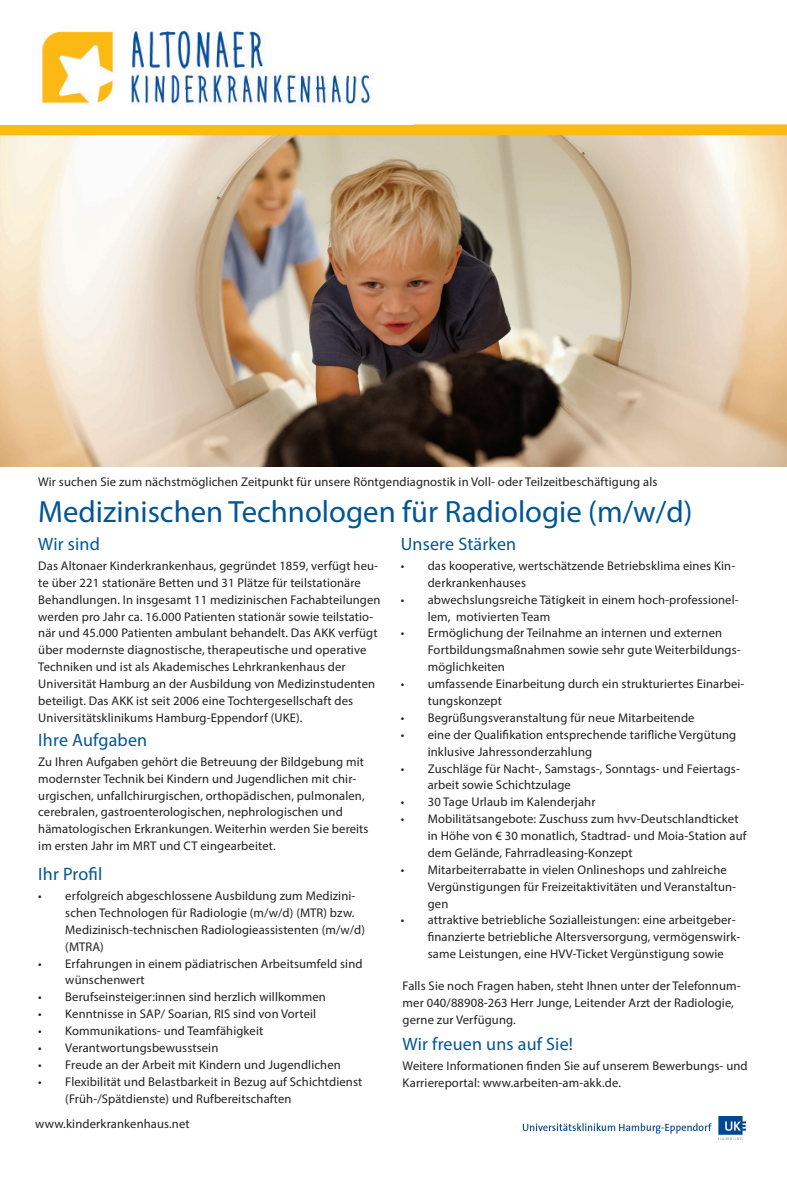
<style>
.page{position:relative;width:787px;height:1191px;background:#fff}
.page>*{position:absolute;margin:0;border:0;box-sizing:border-box;transform-origin:0 0}
.Lauftext{font:30.75px "Myriad Pro";color:#015695}
.kleiner_Titel{font:18px "Myriad Pro";letter-spacing:.01em;color:#015695}
.kleiner_Titel-2{font:12.6px/16.8px "Myriad Pro";letter-spacing:.01em;color:#231f20}
.Lauftext-2{font:12.6px/16.8px "Myriad Pro";letter-spacing:.01em;color:#231f20}
</style>
<div class="page">
<img style="left:0;top:135px;width:787px;height:332px">
<div style="left:0;top:124px;width:787px;height:11px;background:#fcba13"></div>
<img style="left:42px;top:30px;width:330px;height:76px">
<img style="left:523px;top:1116px;width:222px;height:25px">
<p class="Lauftext-2" style="left:38px;top:473px;width:620px">Wir suchen Sie zum nächstmöglichen Zeitpunkt für unsere Röntgendiagnostik in Voll- oder Teilzeitbeschäftigung als</p>
<p class="Lauftext" style="left:38px;top:493px;width:655px">Medizinischen Technologen für Radiologie (m/w/d)</p>
<p class="kleiner_Titel" style="left:401px;top:533px;width:117px">Unsere Stärken</p>
<p class="kleiner_Titel-2" style="left:428px;top:557px;width:309px;text-indent:-27px">• das kooperative, wertschätzende Betriebsklima eines Kin&shy;derkrankenhauses</p>
<p class="kleiner_Titel-2" style="left:428px;top:591px;width:312px;text-indent:-27px">• abwechslungsreiche Tätigkeit in einem hoch-professionel&shy;lem, motivierten Team</p>
<p class="kleiner_Titel-2" style="left:428px;top:624px;width:314px;text-indent:-27px">• Ermöglichung der Teilnahme an internen und externen<br>Fortbildungsmaßnahmen sowie sehr gute Weiterbildungs&shy;möglichkeiten</p>
<p class="kleiner_Titel-2" style="left:428px;top:675px;width:318px;text-indent:-27px">• umfassende Einarbeitung durch ein strukturiertes Einarbei&shy;tungskonzept</p>
<p class="kleiner_Titel-2" style="left:401px;top:709px;width:295px">• Begrüßungsveranstaltung für neue Mitarbeitende</p>
<p class="kleiner_Titel-2" style="left:428px;top:726px;width:310px;text-indent:-27px">• eine der Qualifikation entsprechende tarifliche Vergütung inklusive Jahressonderzahlung</p>
<p class="kleiner_Titel-2" style="left:428px;top:759px;width:313px;text-indent:-27px">• Zuschläge für Nacht-, Samstags-, Sonntags- und Feiertags&shy;arbeit sowie Schichtzulage</p>
<p class="kleiner_Titel-2" style="left:401px;top:793px;width:196px">• 30 Tage Urlaub im Kalenderjahr</p>
<p class="kleiner_Titel-2" style="left:428px;top:810px;width:320px;text-indent:-27px">• Mobilitätsangebote: Zuschuss zum hvv-Deutschlandticket in Höhe von € 30 monatlich, Stadtrad- und Moia-Station auf dem Gelände, Fahrradleasing-Konzept</p>
<p class="kleiner_Titel-2" style="left:428px;top:861px;width:310px;text-indent:-27px">• Mitarbeiterrabatte in vielen Onlineshops und zahlreiche<br>Vergünstigungen für Freizeitaktivitäten und Veranstaltun&shy;gen</p>
<p class="kleiner_Titel-2" style="left:428px;top:911px;width:314px;text-indent:-27px">• attraktive betriebliche Sozialleistungen: eine arbeitgeber&shy;finanzierte betriebliche Altersversorgung, vermögenswirk&shy;same Leistungen, eine HVV-Ticket Vergünstigung sowie</p>
<p class="kleiner_Titel" style="left:38px;top:533px;width:63px">Wir sind</p>
<p class="kleiner_Titel-2" style="left:38px;top:557px;width:344px">Das Altonaer Kinderkrankenhaus, gegründet 1859, verfügt heu&shy;te über 221 stationäre Betten und 31 Plätze für teilstationäre Behandlungen. In insgesamt 11 medizinischen Fachabteilungen werden pro Jahr ca. 16.000 Patienten stationär sowie teilstatio&shy;när und 45.000 Patienten ambulant behandelt. Das AKK verfügt über modernste diagnostische, therapeutische und operative Techniken und ist als Akademisches Lehrkrankenhaus der Universität Hamburg an der Ausbildung von Medizinstudenten beteiligt. Das AKK ist seit 2006 eine Tochtergesellschaft des Universitätsklinikums Hamburg-Eppendorf (UKE).</p>
<p class="kleiner_Titel" style="left:38px;top:728px;width:110px">Ihre Aufgaben</p>
<p class="kleiner_Titel-2" style="left:38px;top:753px;width:332px">Zu Ihren Aufgaben gehört die Betreuung der Bildgebung mit modernster Technik bei Kindern und Jugendlichen mit chir&shy;urgischen, unfallchirurgischen, orthopädischen, pulmonalen, cerebralen, gastroenterologischen, nephrologischen und hämatologischen Erkrankungen. Weiterhin werden Sie bereits im ersten Jahr im MRT und CT eingearbeitet.</p>
<p class="kleiner_Titel" style="left:38px;top:863px;width:66px">Ihr Profil</p>
<p class="kleiner_Titel-2" style="left:65px;top:887px;width:301px;text-indent:-27px">• erfolgreich abgeschlossene Ausbildung zum Medizini&shy;schen Technologen für Radiologie (m/w/d) (MTR) bzw.<br>Medizinisch-technischen Radiologieassistenten (m/w/d) (MTRA)</p>
<p class="kleiner_Titel-2" style="left:65px;top:954px;width:299px;text-indent:-27px">• Erfahrungen in einem pädiatrischen Arbeitsumfeld sind wünschenwert</p>
<p class="kleiner_Titel-2" style="left:38px;top:988px;width:289px">• Berufseinsteiger:innen sind herzlich willkommen</p>
<p class="kleiner_Titel-2" style="left:38px;top:1005px;width:279px">• Kenntnisse in SAP/ Soarian, RIS sind von Vorteil</p>
<p class="kleiner_Titel-2" style="left:38px;top:1022px;width:226px">• Kommunikations- und Teamfähigkeit</p>
<p class="kleiner_Titel-2" style="left:38px;top:1039px;width:182px">• Verantwortungsbewusstsein</p>
<p class="kleiner_Titel-2" style="left:38px;top:1056px;width:304px">• Freude an der Arbeit mit Kindern und Jugendlichen</p>
<p class="kleiner_Titel-2" style="left:65px;top:1073px;width:298px;text-indent:-27px">• Flexibilität und Belastbarkeit in Bezug auf Schichtdienst (Früh-/Spätdienste) und Rufbereitschaften</p>
<p class="Lauftext-2" style="left:402px;top:977px;width:339px">Falls Sie noch Fragen haben, steht Ihnen unter der Telefonnum&shy;mer 040/88908-263 Herr Junge, Leitender Arzt der Radiologie, gerne zur Verfügung.</p>
<p class="kleiner_Titel" style="left:402px;top:1033px;width:172px">Wir freuen uns auf Sie!</p>
<p class="kleiner_Titel-2" style="left:402px;top:1057px;width:346px">Weitere Informationen finden Sie auf unserem Bewerbungs- und<br>Karriereportal: www.arbeiten-am-akk.de.</p>
<p class="kleiner_Titel-2" style="left:35px;top:1114px;width:156px">www.kinderkrankenhaus.net</p>
</div>
